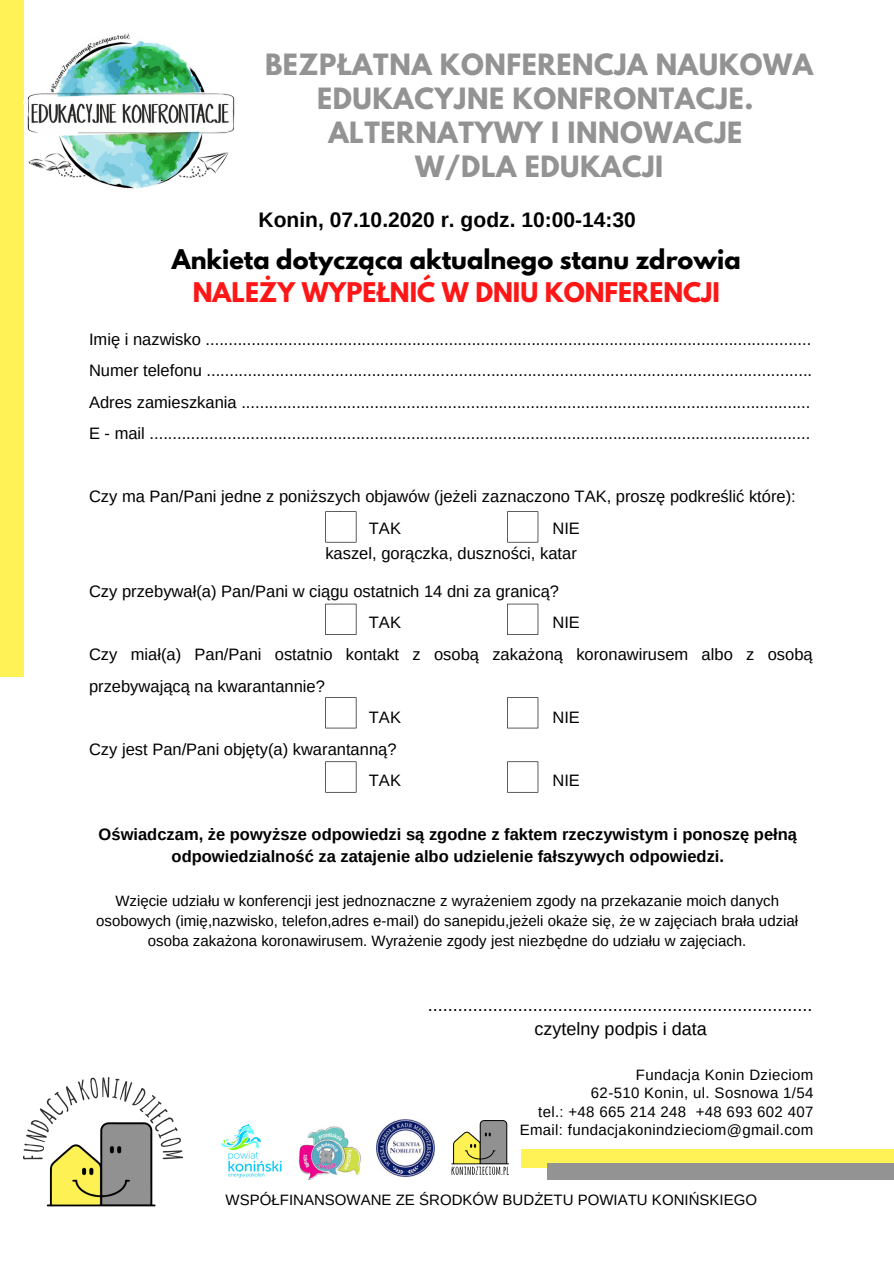
<style>
.page{position:relative;width:894px;height:1264px;background:#fff}
.page>*{position:absolute;margin:0;border:0;box-sizing:border-box;transform-origin:0 0}
.t1{font:700 25.95px/33.8px "League Spartan";letter-spacing:.02em;color:#939393;text-align:center}
.t2{font:700 24px "League Spartan";color:#000}
.t3{font:700 24px "League Spartan";color:#ff1616}
.t4{font:700 21px "Arimo";color:#000}
.t5{font:18px/24.8px "Arimo";color:#000;text-align:center}
.t6{font:16.5px/31.5px "Arimo";color:#000}
.t7{font:700 16.5px/22.5px "Arimo";color:#000;text-align:center}
.t8{font:15px/20.2px "Arimo";color:#000;text-align:center}
.t9{font:15px/18.5px "Arimo";letter-spacing:.02em;color:#000;text-align:right}
</style>
<div class="page">
<div style="left:0;top:0;width:24px;height:676px;background:#fff257"></div>
<img style="left:27px;top:33px;width:208px;height:156px">
<svg style="left:325px;top:511px;width:31px;height:31px"></svg>
<svg style="left:507px;top:511px;width:31px;height:31px"></svg>
<svg style="left:325px;top:603px;width:31px;height:32px"></svg>
<svg style="left:507px;top:603px;width:31px;height:32px"></svg>
<svg style="left:325px;top:697px;width:31px;height:31px"></svg>
<svg style="left:507px;top:697px;width:31px;height:31px"></svg>
<svg style="left:325px;top:761px;width:31px;height:31px"></svg>
<svg style="left:507px;top:761px;width:31px;height:31px"></svg>
<div style="left:521px;top:1149px;width:372px;height:18px;background:#fff257"></div>
<div style="left:547px;top:1162px;width:346px;height:17px;background:#939393"></div>
<img style="left:24px;top:1077px;width:158px;height:130px">
<img style="left:221px;top:1123px;width:61px;height:55px">
<img style="left:298px;top:1126px;width:62px;height:53px">
<img style="left:451px;top:1120px;width:57px;height:54px">
<img style="left:377px;top:1119px;width:57px;height:57px">
<h1 class="t1" style="left:265px;top:51px;width:549px">BEZPŁATNA KONFERENCJA NAUKOWA<br>EDUKACYJNE KONFRONTACJE.<br>ALTERNATYWY I INNOWACJE<br>W/DLA EDUKACJI</h1>
<p class="t4" style="left:258px;top:208px;width:379px">Konin, 07.10.2020 r. godz. 10:00-14:30</p>
<h2 class="t2" style="left:172px;top:248px;width:570px">Ankieta dotycząca aktualnego stanu zdrowia</h2>
<h2 class="t3" style="left:193px;top:280px;width:528px">NALEŻY WYPEŁNIĆ W DNIU KONFERENCJI</h2>
<p class="t6" style="left:89px;top:323px;width:724px;text-align:justify">Imię i nazwisko ....................................................................................................................................<br>Numer telefonu ....................................................................................................................................<br>Adres zamieszkania ............................................................................................................................<br>E - mail ................................................................................................................................................</p>
<p class="t6" style="left:369px;top:481px;width:428px;text-indent:-280px">Czy ma Pan/Pani jedne z poniższych objawów (jeżeli zaznaczono TAK, proszę podkreślić które):<br>TAK</p>
<p class="t6" style="left:552px;top:512px;width:29px">NIE</p>
<p class="t6" style="left:325px;top:537px;width:253px">kaszel, gorączka, duszności, katar</p>
<p class="t6" style="left:369px;top:575px;width:191px;text-indent:-280px">Czy przebywał(a) Pan/Pani w ciągu ostatnich 14 dni za granicą?<br>TAK</p>
<p class="t6" style="left:552px;top:607px;width:29px">NIE</p>
<p class="t6" style="left:89px;top:638px;width:725px">Czy miał(a) Pan/Pani ostatnio kontakt z osobą zakażoną koronawirusem albo z osobą</p>
<p class="t6" style="left:89px;top:670px;width:237px">przebywającą na kwarantannie?</p>
<p class="t6" style="left:369px;top:701px;width:34px">TAK</p>
<p class="t6" style="left:552px;top:701px;width:29px">NIE</p>
<p class="t6" style="left:89px;top:733px;width:313px;text-align:right">Czy jest Pan/Pani objęty(a) kwarantanną?<br>TAK</p>
<p class="t6" style="left:552px;top:764px;width:29px">NIE</p>
<p class="t7" style="left:99px;top:822px;width:699px">Oświadczam, że powyższe odpowiedzi są zgodne z faktem rzeczywistym i ponoszę pełną odpowiedzialność za zatajenie albo udzielenie fałszywych odpowiedzi.</p>
<p class="t8" style="left:96px;top:890px;width:703px">Wzięcie udziału w konferencji jest jednoznaczne z wyrażeniem zgody na przekazanie moich danych osobowych (imię,nazwisko, telefon,adres e-mail) do sanepidu,jeżeli okaże się, że w zajęciach brała udział osoba zakażona koronawirusem. Wyrażenie zgody jest niezbędne do udziału w zajęciach.</p>
<p class="t5" style="left:428px;top:991px;width:386px">............................................................................. czytelny podpis i data</p>
<p class="t9" style="left:519px;top:1065px;width:295px">Fundacja Konin Dzieciom<br>62-510 Konin, ul. Sosnowa 1/54<br>tel.: +48 665 214 248 +48 693 602 407<br>Email: fundacjakonindzieciom@gmail.com</p>
<p class="t8" style="left:225px;top:1189px;width:533px">WSPÓŁFINANSOWANE ZE ŚRODKÓW BUDŻETU POWIATU KONIŃSKIEGO</p>
</div>
